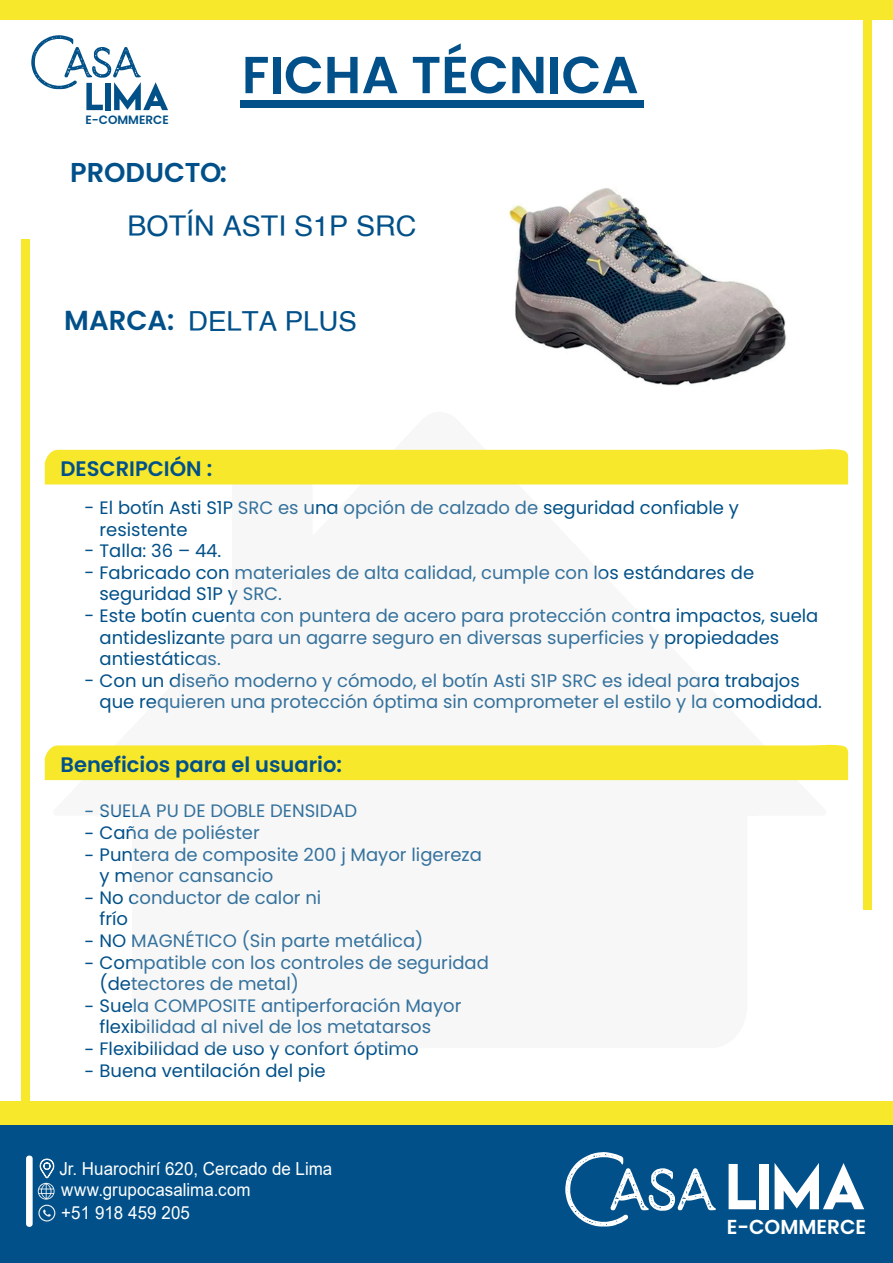
<style>
.page{position:relative;width:893px;height:1263px;background:#fff}
.page>*{position:absolute;margin:0;border:0;box-sizing:border-box;transform-origin:0 0}
.t1{font:600 52.05px "Poppins";color:#015089}
.t2{font:28.5px "Helvetica";color:#015089}
.t3{font:27.6px "Helvetica";color:#015089}
.t4{font:600 27.45px "Poppins";color:#015089}
.t5{font:600 27.3px "Poppins";color:#015089}
.t6{font:600 21px "Poppins";color:#015089}
.t7{font:600 20.25px "Poppins";color:#fff}
.t8{font:18px/21.6px "Poppins";color:#015088}
.t9{font:18px/21.6px "Poppins";color:#015089}
.t10{font:18px/20.7px "Arial";color:#fff;scale:.94 1}
.t11{font:600 12px "Poppins";color:#015087}
.s1{color:#015088}
</style>
<div class="page">
<div style="left:0;top:1101px;width:893px;height:161px;background:#f8e82c"></div>
<div style="left:0;top:0;width:893px;height:20px;background:#f8e82c"></div>
<div style="left:864px;top:0;width:8px;height:909px;background:#f8e82c"></div>
<div style="left:22px;top:240px;width:8px;height:950px;background:#f8e82c"></div>
<div style="left:0;top:1125px;width:893px;height:138px;background:#015089"></div>
<svg style="left:43px;top:1209px;width:8px;height:8px"></svg>
<div style="left:38px;top:1205px;width:17px;height:16px;border:1px solid #f2f3f4;border-radius:50%"></div>
<svg style="left:729px;top:1164px;width:27px;height:45px"></svg>
<div style="left:760px;top:1164px;width:9px;height:45px;background:#fff"></div>
<svg style="left:775px;top:1163px;width:89px;height:46px"></svg>
<svg style="left:565px;top:1152px;width:151px;height:74px"></svg>
<div style="left:26px;top:1155px;width:7px;height:72px;background:#fff;border-radius:3px"></div>
<svg style="left:38px;top:1158px;width:17px;height:41px"></svg>
<div style="left:240px;top:100px;width:404px;height:7px;background:#015089"></div>
<svg style="left:31px;top:35px;width:137px;height:75px"></svg>
<div style="left:45px;top:449px;width:803px;height:35px;background:#f8e82c"></div>
<div style="left:45px;top:744px;width:803px;height:36px;background:#f8e82c"></div>
<img style="left:509px;top:188px;width:277px;height:198px">
<p class="t11" style="left:86px;top:113px;width:85px">E-COMMERCE</p>
<h3 class="t5" style="left:70px;top:157px;width:158px">PRODUCTO:</h3>
<h1 class="t1" style="left:242px;top:45px;width:398px">FICHA TÉCNICA</h1>
<h2 class="t2" style="left:128px;top:204px;width:290px">BOTÍN ASTI S1P SRC</h2>
<h3 class="t4" style="left:64px;top:305px;width:112px">MARCA:</h3>
<h3 class="t3" style="left:188px;top:300px;width:170px">DELTA PLUS</h3>
<p class="t6" style="left:61px;top:457px;width:153px">DESCRIPCIÓN :</p>
<p class="t8" style="left:100px;top:497px;width:641px;text-indent:-15px">- El botín Asti S1P SRC es una opción de calzado de seguridad confiable y resistente</p>
<p class="t8" style="left:85px;top:540px;width:138px">- Talla: 36 – 44.</p>
<p class="t8" style="left:100px;top:562px;width:656px;text-indent:-15px">- Fabricado con materiales de alta calidad, cumple con los estándares de seguridad S1P y SRC.</p>
<p class="t8" style="left:100px;top:605px;width:720px;text-indent:-15px">- Este botín cuenta con puntera de acero para protección contra impactos, suela antideslizante para un agarre seguro en diversas superficies y propiedades antiestáticas.</p>
<p class="t8" style="left:100px;top:670px;width:724px;text-indent:-15px">- Con un diseño moderno y cómodo, el botín Asti S1P SRC es ideal para trabajos que requieren una protección óptima sin comprometer el estilo y la comodidad.</p>
<p class="t6" style="left:61px;top:752px;width:283px">Beneficios para el usuario:</p>
<p class="t9" style="left:85px;top:800px;width:274px"><span class="s1">-</span> SUELA PU DE DOBLE DENSIDAD</p>
<p class="t9" style="left:85px;top:822px;width:177px"><span class="s1">-</span> Caña de poliéster</p>
<p class="t9" style="left:100px;top:844px;width:384px;text-indent:-15px"><span class="s1">-</span> Puntera de composite 200 j Mayor ligereza y menor cansancio</p>
<p class="t9" style="left:100px;top:887px;width:223px;text-indent:-15px"><span class="s1">-</span> No conductor de calor ni frío</p>
<p class="t9" style="left:85px;top:930px;width:340px"><span class="s1">-</span> NO MAGNÉTICO (Sin parte metálica)</p>
<p class="t9" style="left:100px;top:952px;width:391px;text-indent:-15px"><span class="s1">-</span> Compatible con los controles de seguridad (detectores de metal)</p>
<p class="t9" style="left:100px;top:995px;width:363px;text-indent:-15px"><span class="s1">-</span> Suela COMPOSITE antiperforación Mayor flexibilidad al nivel de los metatarsos</p>
<p class="t9" style="left:85px;top:1038px;width:336px"><span class="s1">-</span> Flexibilidad de uso y confort óptimo</p>
<p class="t9" style="left:85px;top:1060px;width:243px"><span class="s1">-</span> Buena ventilación del pie</p>
<p class="t10" style="left:59px;top:1158px;width:292px">Jr. Huarochirí 620, Cercado de Lima www.grupocasalima.com</p>
<p class="t10" style="left:61px;top:1202px;width:138px">+51 918 459 205</p>
<p class="t7" style="left:727px;top:1215px;width:141px">E-COMMERCE</p>
</div>
